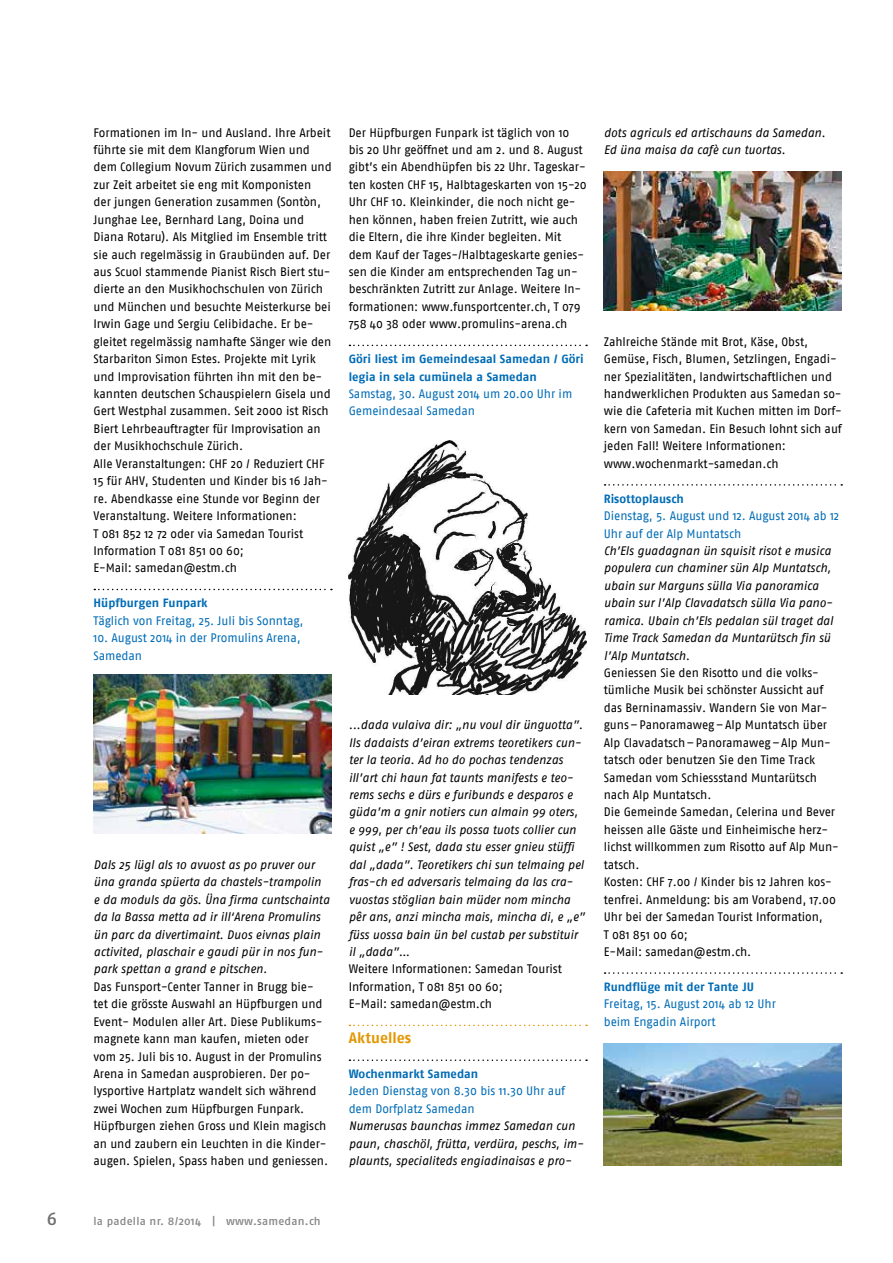
<style>
.page{position:relative;width:893px;height:1263px;background:#fff}
.page>*{position:absolute;margin:0;border:0;box-sizing:border-box;transform-origin:0 0}
.t1{font:18px "Fago No Med";color:#706f6f}
.t2{font:700 15px "Fago No Lf";color:#e39700}
.t3{font:12.3px/17.4px "Fago No";letter-spacing:-.005em;color:#000}
.t4{font:italic 12.3px/17.4px "Fago No";letter-spacing:-.005em;color:#000}
.t5{font:12.3px/17.4px "Fago No";letter-spacing:-.005em;color:#006cb6}
.t6{font:700 12px/17.4px "Fago No Lf";color:#006cb6}
.t7{font:11.25px "Fago No Med";letter-spacing:.02em;color:#878787}
.s1{font-style:italic}
.s2{font-style:normal}
.s3{font-style:normal;color:#006cb6}
.s4{color:#006cb6}
</style>
<div class="page">
<svg style="left:94px;top:589px;width:238px;height:1px"></svg>
<img style="left:94px;top:674px;width:238px;height:160px">
<svg style="left:349px;top:345px;width:238px;height:1px"></svg>
<svg style="left:349px;top:1025px;width:238px;height:1px"></svg>
<svg style="left:349px;top:1059px;width:238px;height:2px"></svg>
<img style="left:349px;top:440px;width:238px;height:254px">
<svg style="left:605px;top:484px;width:237px;height:2px"></svg>
<svg style="left:605px;top:972px;width:237px;height:2px"></svg>
<img style="left:604px;top:171px;width:238px;height:140px">
<img style="left:604px;top:1043px;width:238px;height:122px">
<p class="t3" style="left:94px;top:123px;width:240px">Formationen im In- und Ausland. Ihre Arbeit führte sie mit dem Klangforum Wien und dem Collegium Novum Zürich zusammen und zur Zeit arbeitet sie eng mit Komponisten<br>der jungen Generation zusammen (Sontòn, Junghae Lee, Bernhard Lang, Doina und Diana Rotaru). Als Mitglied im Ensemble tritt sie auch regelmässig in Graubünden auf. Der aus Scuol stammende Pianist Risch Biert stu&shy;dierte an den Musikhochschulen von Zürich und München und besuchte Meisterkurse bei Irwin Gage und Sergiu Celibidache. Er be&shy;gleitet regelmässig namhafte Sänger wie den Starbariton Simon Estes. Projekte mit Lyrik und Improvisation führten ihn mit den be&shy;kannten deutschen Schauspielern Gisela und Gert Westphal zusammen. Seit 2000 ist Risch Biert Lehrbeauftragter für Improvisation an der Musikhochschule Zürich.<br>Alle Veranstaltungen: CHF 20 / Reduziert CHF 15 für AHV, Studenten und Kinder bis 16 Jah&shy;re. Abendkasse eine Stunde vor Beginn der Veranstaltung. Weitere Informationen:<br>T 081 852 12 72 oder via Samedan Tourist Information T 081 851 00 60;<br>E-Mail: samedan@estm.ch</p>
<p class="t6" style="left:94px;top:594px;width:116px">Hüpfburgen Funpark</p>
<p class="t5" style="left:94px;top:612px;width:211px">Täglich von Freitag, 25. Juli bis Sonntag,</p>
<p class="t5" style="left:94px;top:629px;width:209px">10. August 2014 in der Promulins Arena,<br>Samedan</p>
<p class="t3" style="left:94px;top:856px;width:238px"><span class="s1">Dals 25 lügl als 10 avuost as po pruver our üna granda spüerta da chastels-trampolin e da moduls da gös. Üna firma cuntschainta da la Bassa metta ad ir ill‘Arena Promulins ün parc da divertimaint. Duos eivnas plain activited, plaschair e gaudi pür in nos fun&shy;park spettan a grand e pitschen.<br></span>Das Funsport-Center Tanner in Brugg bie&shy;tet die grösste Auswahl an Hüpfburgen und Event- Modulen aller Art. Diese Publikums&shy;magnete kann man kaufen, mieten oder vom 25. Juli bis 10. August in der Promulins Arena in Samedan ausprobieren. Der po&shy;lysportive Hartplatz wandelt sich während zwei Wochen zum Hüpfburgen Funpark.<br>Hüpfburgen ziehen Gross und Klein magisch an und zaubern ein Leuchten in die Kinder&shy;augen. Spielen, Spass haben und geniessen.</p>
<p class="t3" style="left:349px;top:123px;width:240px">Der Hüpfburgen Funpark ist täglich von 10 bis 20 Uhr geöffnet und am 2. und 8. August gibt’s ein Abendhüpfen bis 22 Uhr. Tageskar&shy;ten kosten CHF 15, Halbtageskarten von 15-20<br>Uhr CHF 10. Kleinkinder, die noch nicht ge&shy;hen können, haben freien Zutritt, wie auch die Eltern, die ihre Kinder begleiten. Mit dem Kauf der Tages-/Halbtageskarte genies&shy;sen die Kinder am entsprechenden Tag un&shy;beschränkten Zutritt zur Anlage. Weitere In&shy;formationen: www.funsportcenter.ch, T 079<br>758 40 38 oder www.promulins-arena.ch</p>
<p class="t6" style="left:349px;top:350px;width:237px">Göri liest im Gemeindesaal Samedan / Göri legia in sela cumünela a Samedan</p>
<p class="t5" style="left:349px;top:385px;width:225px">Samstag, 30. August 2014 um 20.00 Uhr im<br>Gemeindesaal Samedan</p>
<p class="t4" style="left:349px;top:716px;width:238px">...dada vulaiva dir: „nu voul dir ünguotta”.<br>Ils dadaists d’eiran extrems teoretikers cun&shy;ter la teoria. Ad ho do pochas tendenzas ill’art chi haun fat taunts manifests e teo&shy;rems sechs e dürs e furibunds e desparos e güda’m a gnir notiers cun almain 99 oters, e 999, per ch’eau ils possa tuots collier cun quist „e” ! Sest, dada stu esser gnieu stüffi dal „dada”. Teoretikers chi sun telmaing pel fras-ch ed adversaris telmaing da las cra&shy;vuostas stöglian bain müder nom mincha pêr ans, anzi mincha mais, mincha di, e „e” füss uossa bain ün bel custab per substituir il „dada”…<br><span class="s2">Weitere Informationen: Samedan Tourist Information, T 081 851 00 60;<br>E-Mail: samedan@estm.ch</span></p>
<p class="t2" style="left:349px;top:1029px;width:64px">Aktuelles</p>
<p class="t6" style="left:349px;top:1065px;width:131px">Wochenmarkt Samedan</p>
<p class="t4" style="left:349px;top:1082px;width:236px"><span class="s3">Jeden Dienstag von 8.30 bis 11.30 Uhr auf dem Dorfplatz Samedan<br></span>Numerusas baunchas immez Samedan cun paun, chaschöl, frütta, verdüra, peschs, im&shy;plaunts, specialiteds engiadinaisas e pro-</p>
<p class="t4" style="left:604px;top:123px;width:223px">dots agriculs ed artischauns da Samedan.<br>Ed üna maisa da cafè cun tuortas.</p>
<p class="t3" style="left:604px;top:333px;width:240px">Zahlreiche Stände mit Brot, Käse, Obst, Gemüse, Fisch, Blumen, Setzlingen, Engadi&shy;ner Spezialitäten, landwirtschaftlichen und handwerklichen Produkten aus Samedan so&shy;wie die Cafeteria mit Kuchen mitten im Dorf&shy;kern von Samedan. Ein Besuch lohnt sich auf jeden Fall! Weitere Informationen: www.wochenmarkt-samedan.ch</p>
<p class="t6" style="left:604px;top:490px;width:82px">Risottoplausch</p>
<p class="t3" style="left:604px;top:507px;width:237px"><span class="s4">Dienstag, 5. August und 12. August 2014 ab 12<br>Uhr auf der Alp Muntatsch<br></span><span class="s1">Ch’Els guadagnan ün squisit risot e musica populera cun chaminer sün Alp Muntatsch, ubain sur Marguns sülla Via panoramica ubain sur l’Alp Clavadatsch sülla Via pano&shy;ramica. Ubain ch’Els pedalan sül traget dal Time Track Samedan da Muntarütsch fin sü l’Alp Muntatsch.<br></span>Geniessen Sie den Risotto und die volks&shy;tümliche Musik bei schönster Aussicht auf das Berninamassiv. Wandern Sie von Mar&shy;guns–Panoramaweg–Alp Muntatsch über Alp Clavadatsch–Panoramaweg–Alp Mun&shy;tatsch oder benutzen Sie den Time Track Samedan vom Schiessstand Muntarütsch nach Alp Muntatsch.<br>Die Gemeinde Samedan, Celerina und Bever heissen alle Gäste und Einheimische herz&shy;lichst willkommen zum Risotto auf Alp Mun&shy;tatsch.<br>Kosten: CHF 7.00 / Kinder bis 12 Jahren kos&shy;tenfrei. Anmeldung: bis am Vorabend, 17.00<br>Uhr bei der Samedan Tourist Information,<br>T 081 851 00 60;<br>E-Mail: samedan@estm.ch.</p>
<p class="t6" style="left:604px;top:978px;width:152px">Rundflüge mit der Tante JU</p>
<p class="t5" style="left:604px;top:995px;width:174px">Freitag, 15. August 2014 ab 12 Uhr beim Engadin Airport</p>
<p class="t1" style="left:47px;top:1208px;width:12px">6</p>
<p class="t7" style="left:94px;top:1214px;width:229px">la padella nr. 8/2014 | www.samedan.ch</p>
</div>
